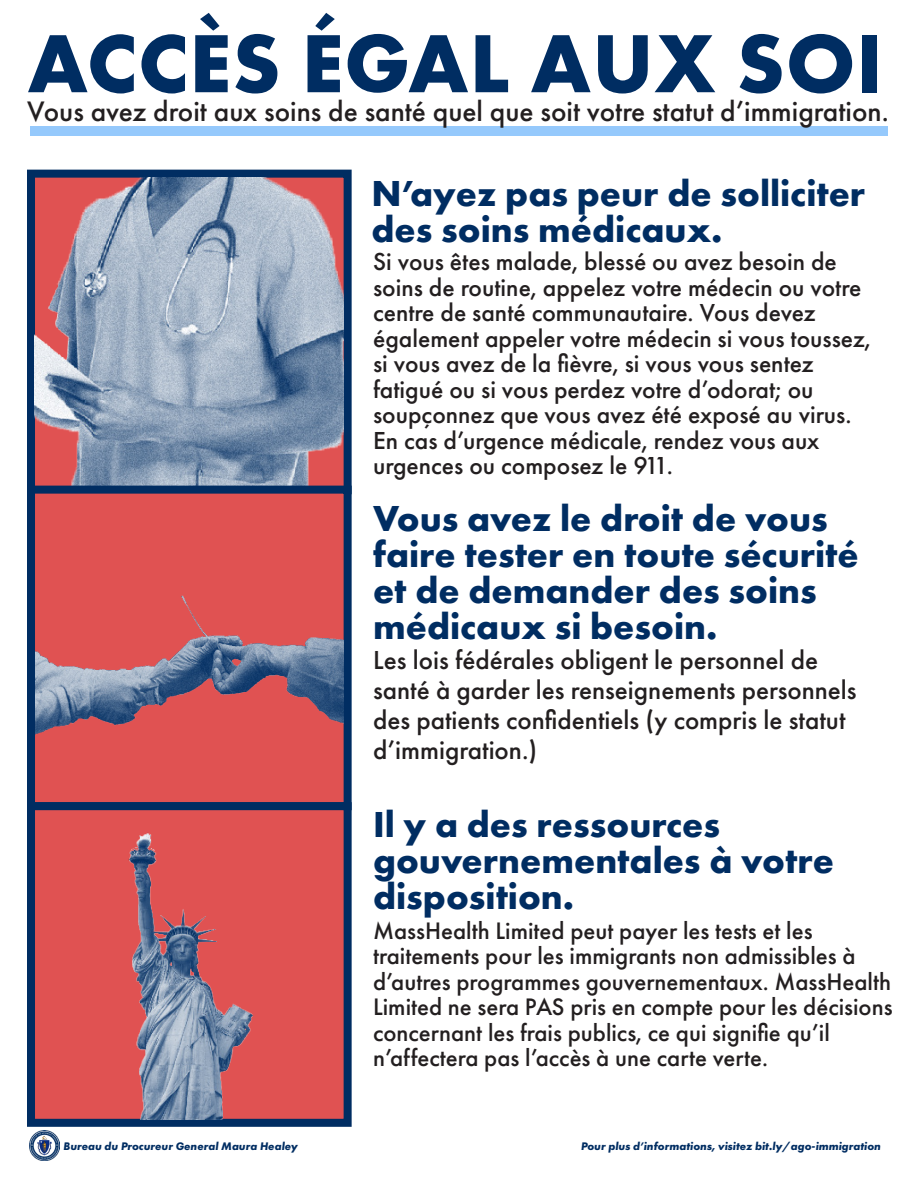
<style>
.page{position:relative;width:918px;height:1188px;background:#fff}
.page>*{position:absolute;margin:0;border:0;box-sizing:border-box;transform-origin:0 0}
.t1{font:700 85.5px "Futura PT";letter-spacing:.01em;color:#002d62}
.t2{font:700 37.5px/36px "Futura PT";color:#002d62}
.t3{font:500 29.25px "Futura PT";color:#231f20}
.t4{font:500 27px/30px "Futura PT";color:#231f20}
.t5{font:500 25.5px/25.5px "Futura PT";color:#231f20}
.t6{font:500 24.75px/25.5px "Futura PT";color:#231f20}
.t7{font:italic 700 11.4px "Futura PT";color:#002d62}
</style>
<div class="page">
<div style="left:27px;top:170px;width:325px;height:324px;background:#002d62"></div>
<img style="left:35px;top:177px;width:309px;height:309px">
<div style="left:30px;top:126px;width:858px;height:10px;background:#95c9fc"></div>
<div style="left:27px;top:486px;width:325px;height:324px;background:#e05252;border:8px solid #002d62"></div>
<div style="left:27px;top:802px;width:325px;height:325px;background:#e05252;border:8px solid #002d62"></div>
<img style="left:125px;top:832px;width:130px;height:287px">
<img style="left:29px;top:1130px;width:31px;height:31px">
<img style="left:35px;top:548px;width:308px;height:209px">
<p class="t1" style="left:27px;top:9px;width:857px">ACCÈS ÉGAL AUX SOI</p>
<p class="t3" style="left:27px;top:94px;width:863px">Vous avez droit aux soins de santé quel que soit votre statut d’immigration.</p>
<p class="t2" style="left:372px;top:175px;width:495px">N’ayez pas peur de solliciter des soins médicaux.</p>
<p class="t5" style="left:373px;top:249px;width:499px">Si vous êtes malade, blessé ou avez besoin de soins de routine, appelez votre médecin ou votre centre de santé communautaire. Vous devez également appeler votre médecin si vous toussez, si vous avez de la fièvre, si vous vous sentez</p>
<p class="t5" style="left:373px;top:377px;width:480px">fatigué ou si vous perdez votre d’odorat; ou soupçonnez que vous avez été exposé au virus.</p>
<p class="t5" style="left:373px;top:428px;width:448px">En cas d’urgence médicale, rendez vous aux urgences ou composez le 911.</p>
<p class="t2" style="left:373px;top:500px;width:487px">Vous avez le droit de vous faire tester en toute sécurité et de demander des soins médicaux si besoin.</p>
<p class="t4" style="left:373px;top:645px;width:485px">Les lois fédérales obligent le personnel de santé à garder les renseignements personnels des patients confidentiels (y compris le statut d’immigration.)</p>
<p class="t2" style="left:373px;top:805px;width:463px">Il y a des ressources gouvernementales à votre disposition.</p>
<p class="t6" style="left:373px;top:918px;width:521px">MassHealth Limited peut payer les tests et les traitements pour les immigrants non admissibles à d’autres programmes gouvernementaux. MassHealth Limited ne sera PAS pris en compte pour les décisions concernant les frais publics, ce qui signifie qu’il n’affectera pas l’accès à une carte verte.</p>
<p class="t7" style="left:63px;top:1139px;width:236px">Bureau du Procureur General Maura Healey</p>
<p class="t7" style="left:581px;top:1139px;width:301px">Pour plus d’informations, visitez bit.ly/ago-immigration</p>
</div>
